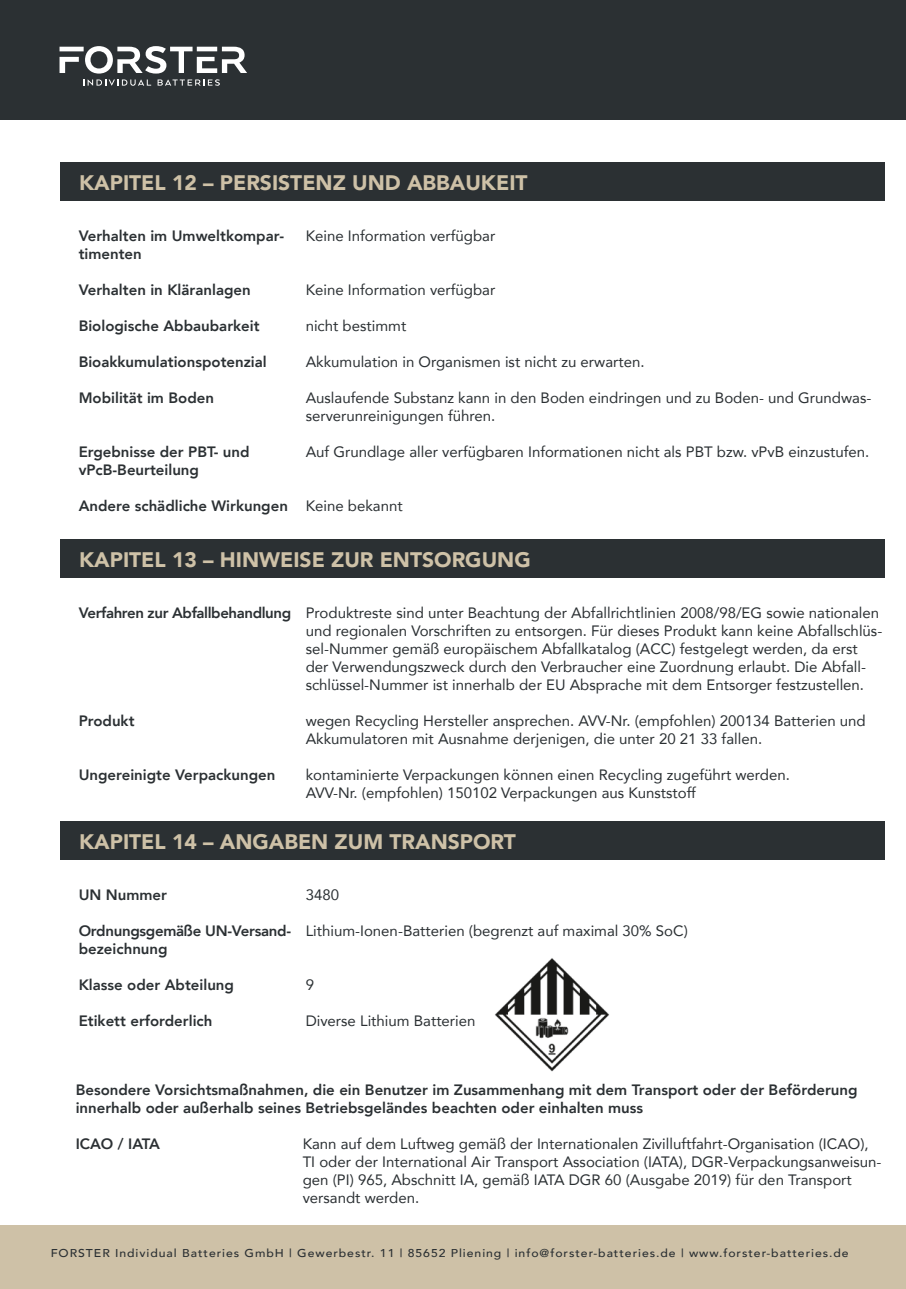
<style>
.page{position:relative;width:906px;height:1289px;background:#fff}
.page>*{position:absolute;margin:0;border:0;box-sizing:border-box;transform-origin:0 0}
.t1{font:900 21px "Avenir";color:#cec1a7}
.t2{font:15px/18px "Avenir";color:#2b3033}
.t3{font:800 15px/18px "Avenir";color:#2b3033}
.t4{font:800 15px/18px "Avenir";letter-spacing:-.02em;color:#2b3033}
.t5{font:800 15px "Avenir";letter-spacing:-.025em;color:#2b3033}
.t6{font:500 11.4px "Avenir";letter-spacing:.075em;color:#2b3033;scale:1.08 1}
</style>
<div class="page">
<div style="left:0;top:0;width:906px;height:119px;background:#2b3033"></div>
<svg style="left:60px;top:46px;width:187px;height:40px"></svg>
<div style="left:0;top:1224px;width:906px;height:64px;background:#cec1a7"></div>
<div style="left:60px;top:162px;width:824px;height:38px;background:#2b3033"></div>
<div style="left:60px;top:539px;width:824px;height:38px;background:#2b3033"></div>
<img style="left:495px;top:958px;width:114px;height:114px">
<div style="left:60px;top:821px;width:824px;height:38px;background:#2b3033"></div>
<h1 class="t1" style="left:79px;top:164px;width:450px">KAPITEL 12 – PERSISTENZ UND ABBAUKEIT</h1>
<p class="t3" style="left:79px;top:226px;width:207px">Verhalten im Umweltkompar&shy;timenten</p>
<p class="t3" style="left:79px;top:280px;width:174px">Verhalten in Kläranlagen</p>
<p class="t3" style="left:79px;top:316px;width:182px">Biologische Abbaubarkeit</p>
<p class="t3" style="left:79px;top:352px;width:190px">Bioakkumulationspotenzial</p>
<p class="t3" style="left:79px;top:388px;width:137px">Mobilität im Boden</p>
<p class="t3" style="left:79px;top:442px;width:172px">Ergebnisse der PBT- und vPcB-Beurteilung</p>
<p class="t3" style="left:79px;top:496px;width:211px">Andere schädliche Wirkungen</p>
<p class="t2" style="left:306px;top:226px;width:191px">Keine Information verfügbar</p>
<p class="t2" style="left:306px;top:280px;width:191px">Keine Information verfügbar</p>
<p class="t2" style="left:306px;top:316px;width:102px">nicht bestimmt</p>
<p class="t2" style="left:306px;top:352px;width:340px">Akkumulation in Organismen ist nicht zu erwarten.</p>
<p class="t2" style="left:306px;top:388px;width:567px">Auslaufende Substanz kann in den Boden eindringen und zu Boden- und Grundwas&shy;serverunreinigungen führen.</p>
<p class="t2" style="left:306px;top:442px;width:565px">Auf Grundlage aller verfügbaren Informationen nicht als PBT bzw. vPvB einzustufen.</p>
<p class="t2" style="left:306px;top:496px;width:98px">Keine bekannt</p>
<h1 class="t1" style="left:79px;top:541px;width:453px">KAPITEL 13 – HINWEISE ZUR ENTSORGUNG</h1>
<p class="t5" style="left:79px;top:601px;width:214px">Verfahren zur Abfallbehandlung</p>
<p class="t3" style="left:79px;top:711px;width:57px">Produkt</p>
<p class="t3" style="left:79px;top:765px;width:198px">Ungereinigte Verpackungen</p>
<p class="t2" style="left:306px;top:603px;width:578px">Produktreste sind unter Beachtung der Abfallrichtlinien 2008/98/EG sowie nationalen und regionalen Vorschriften zu entsorgen. Für dieses Produkt kann keine Abfallschlüs&shy;sel-Nummer gemäß europäischem Abfallkatalog (ACC) festgelegt werden, da erst der Verwendungszweck durch den Verbraucher eine Zuordnung erlaubt. Die Abfall&shy;schlüssel-Nummer ist innerhalb der EU Absprache mit dem Entsorger festzustellen.</p>
<p class="t2" style="left:306px;top:711px;width:561px">wegen Recycling Hersteller ansprechen. AVV-Nr. (empfohlen) 200134 Batterien und<br>Akkumulatoren mit Ausnahme derjenigen, die unter 20 21 33 fallen.</p>
<p class="t2" style="left:306px;top:765px;width:486px">kontaminierte Verpackungen können einen Recycling zugeführt werden.<br>AVV-Nr. (empfohlen) 150102 Verpackungen aus Kunststoff</p>
<h1 class="t1" style="left:79px;top:824px;width:438px">KAPITEL 14 – ANGABEN ZUM TRANSPORT</h1>
<p class="t3" style="left:79px;top:886px;width:90px">UN Nummer</p>
<p class="t4" style="left:79px;top:922px;width:214px">Ordnungsgemäße UN-Versand&shy;bezeichnung</p>
<p class="t3" style="left:79px;top:976px;width:157px">Klasse oder Abteilung</p>
<p class="t3" style="left:79px;top:1012px;width:135px">Etikett erforderlich</p>
<p class="t2" style="left:306px;top:885px;width:35px">3480</p>
<p class="t2" style="left:306px;top:921px;width:384px">Lithium-Ionen-Batterien (begrenzt auf maximal 30% SoC)</p>
<p class="t2" style="left:306px;top:975px;width:10px">9</p>
<p class="t2" style="left:306px;top:1011px;width:171px">Diverse Lithium Batterien</p>
<p class="t3" style="left:76px;top:1080px;width:783px">Besondere Vorsichtsmaßnahmen, die ein Benutzer im Zusammenhang mit dem Transport oder der Beförderung innerhalb oder außerhalb seines Betriebsgeländes beachten oder einhalten muss</p>
<p class="t3" style="left:76px;top:1134px;width:86px">ICAO / IATA</p>
<p class="t2" style="left:303px;top:1134px;width:580px">Kann auf dem Luftweg gemäß der Internationalen Zivilluftfahrt-Organisation (ICAO), TI oder der International Air Transport Association (IATA), DGR-Verpackungsanweisun&shy;gen (PI) 965, Abschnitt IA, gemäß IATA DGR 60 (Ausgabe 2019) für den Transport versandt werden.</p>
<p class="t6" style="left:51px;top:1243px;width:740px">FORSTER Individual Batteries GmbH | Gewerbestr. 11 | 85652 Pliening | info@forster-batteries.de | www.forster-batteries.de</p>
</div>
